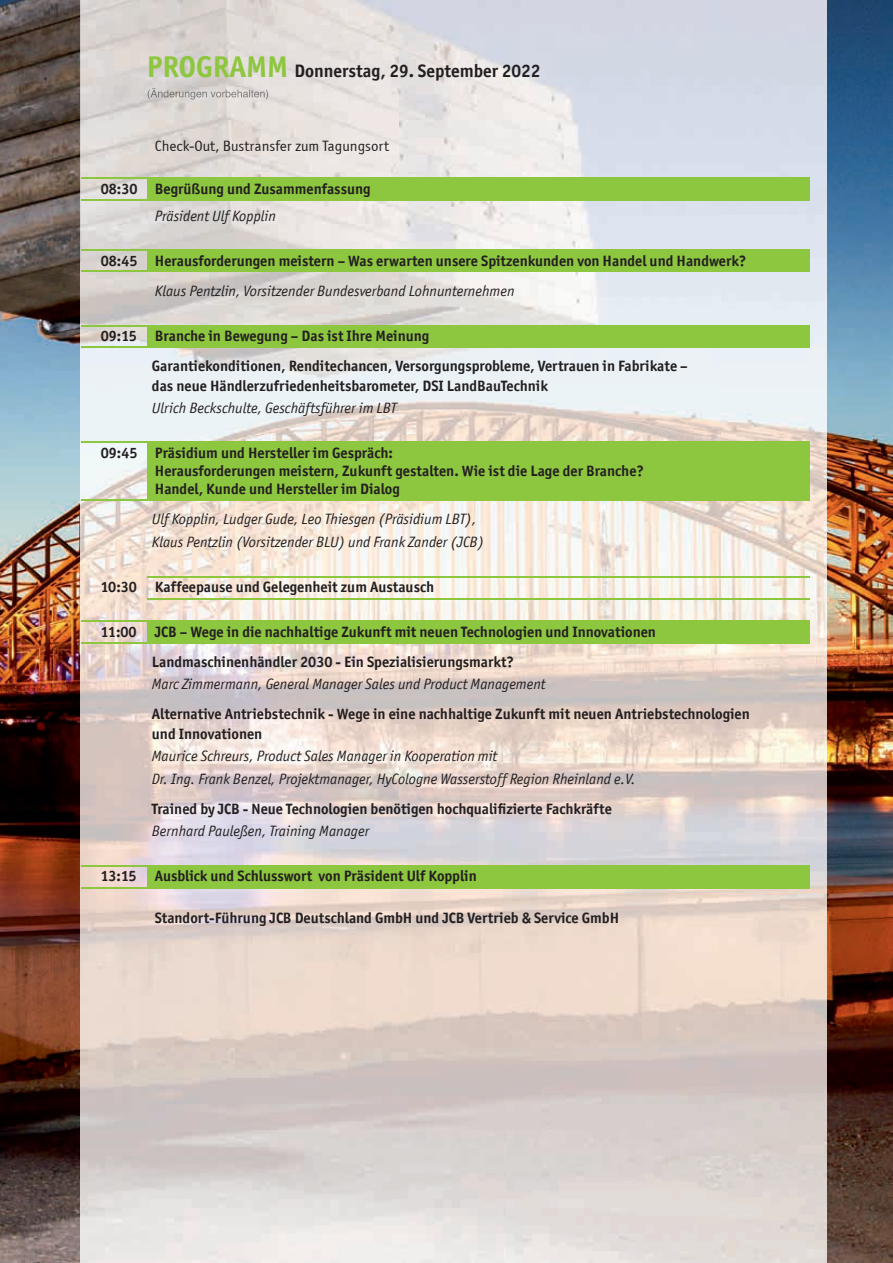
<style>
.page{position:relative;width:893px;height:1263px;background:#fff}
.page>*{position:absolute;margin:0;border:0;box-sizing:border-box;transform-origin:0 0}
.t1{font:700 18px "Officina San ITC";color:#231f20}
.t2{font:700 15px/30px "Officina San ITC";color:#231f20}
.t3{font:italic 15px/22.5px "Officina San ITC";color:#231f20}
.t4{font:15px "Officina Sans OSITCTT Book";color:#231f20}
.s1{font-size:30px;color:#8dc63f}
</style>
<div class="page">
<img style="left:0;top:0;width:893px;height:1263px">
<img style="left:80px;top:0;width:747px;height:1263px">
<img style="left:148px;top:88px;width:120px;height:12px">
<hr style="left:81px;top:271px;width:728px;height:1px;background:#8dc63f">
<hr style="left:81px;top:249px;width:728px;height:1px;background:#8dc63f">
<div style="left:147px;top:249px;width:662px;height:23px;background:#8dc63f"></div>
<hr style="left:81px;top:347px;width:728px;height:1px;background:#8dc63f">
<hr style="left:81px;top:325px;width:728px;height:1px;background:#8dc63f">
<div style="left:147px;top:325px;width:662px;height:23px;background:#8dc63f"></div>
<hr style="left:81px;top:500px;width:728px;height:1px;background:#8dc63f">
<hr style="left:81px;top:441px;width:728px;height:1px;background:#8dc63f">
<div style="left:147px;top:441px;width:662px;height:60px;background:#8dc63f"></div>
<hr style="left:81px;top:887px;width:729px;height:1px;background:#8dc63f">
<hr style="left:81px;top:865px;width:729px;height:1px;background:#8dc63f">
<div style="left:147px;top:865px;width:663px;height:23px;background:#8dc63f"></div>
<hr style="left:81px;top:199px;width:728px;height:1px;background:#8dc63f">
<hr style="left:81px;top:178px;width:728px;height:1px;background:#8dc63f">
<div style="left:147px;top:178px;width:662px;height:22px;background:#8dc63f"></div>
<hr style="left:81px;top:642px;width:728px;height:1px;background:#8dc63f">
<hr style="left:81px;top:620px;width:728px;height:2px;background:#8dc63f">
<div style="left:147px;top:620px;width:662px;height:23px;background:#8dc63f"></div>
<hr style="left:147px;top:598px;width:662px;height:1px;background:#8dc63f">
<hr style="left:147px;top:576px;width:662px;height:1px;background:#8dc63f">
<p class="t1" style="left:147px;top:60px;width:395px"><span class="s1">PROGRAMM</span> Donnerstag, 29. September 2022</p>
<p class="t4" style="left:155px;top:137px;width:236px">Check-Out, Bustransfer zum Tagungsort</p>
<p class="t2" style="left:101px;top:174px;width:271px">08:30 Begrüßung und Zusammenfassung</p>
<p class="t3" style="left:155px;top:205px;width:123px">Präsident Ulf Kopplin</p>
<p class="t2" style="left:101px;top:246px;width:647px">08:45 Herausforderungen meistern – Was erwarten unsere Spitzenkunden von Handel und Handwerk?</p>
<p class="t3" style="left:155px;top:280px;width:361px">Klaus Pentzlin, Vorsitzender Bundesverband Lohnunternehmen</p>
<p class="t2" style="left:152px;top:321px;width:537px;text-indent:-51px">09:15 Branche in Bewegung – Das ist Ihre Meinung<br>Garantiekonditionen, Renditechancen, Versorgungsprobleme, Vertrauen in Fabrikate –</p>
<p class="t2" style="left:152px;top:370px;width:397px">das neue Händlerzufriedenheitsbarometer, DSI LandBauTechnik</p>
<p class="t3" style="left:152px;top:397px;width:246px">Ulrich Beckschulte, Geschäftsführer im LBT</p>
<p class="t2" style="left:155px;top:444px;width:491px;line-height:18px;text-indent:-54px">09:45 Präsidium und Hersteller im Gespräch:<br>Herausforderungen meistern, Zukunft gestalten. Wie ist die Lage der Branche?<br>Handel, Kunde und Hersteller im Dialog</p>
<p class="t3" style="left:152px;top:508px;width:334px">Ulf Kopplin, Ludger Gude, Leo Thiesgen (Präsidium LBT),<br>Klaus Pentzlin (Vorsitzender BLU) und Frank Zander (JCB)</p>
<p class="t2" style="left:101px;top:571px;width:335px">10:30 Kaffeepause und Gelegenheit zum Austausch</p>
<p class="t2" style="left:152px;top:616px;width:506px;text-indent:-51px">11:00 JCB – Wege in die nachhaltige Zukunft mit neuen Technologien und Innovationen<br>Landmaschinenhändler 2030 - Ein Spezialisierungsmarkt?</p>
<p class="t3" style="left:152px;top:673px;width:395px">Marc Zimmermann, General Manager Sales und Product Management</p>
<p class="t2" style="left:152px;top:704px;width:599px;line-height:19.5px">Alternative Antriebstechnik - Wege in eine nachhaltige Zukunft mit neuen Antriebstechnologien und Innovationen</p>
<p class="t3" style="left:152px;top:745px;width:485px">Maurice Schreurs, Product Sales Manager in Kooperation mit<br>Dr. Ing. Frank Benzel, Projektmanager, HyCologne Wasserstoff Region Rheinland e.V.</p>
<p class="t2" style="left:152px;top:793px;width:461px">Trained by JCB - Neue Technologien benötigen hochqualifizierte Fachkräfte</p>
<p class="t3" style="left:152px;top:820px;width:219px">Bernhard Pauleßen, Training Manager</p>
<p class="t2" style="left:101px;top:861px;width:377px">13:15 Ausblick und Schlusswort von Präsident Ulf Kopplin</p>
<p class="t2" style="left:155px;top:902px;width:466px">Standort-Führung JCB Deutschland GmbH und JCB Vertrieb &amp; Service GmbH</p>
</div>
